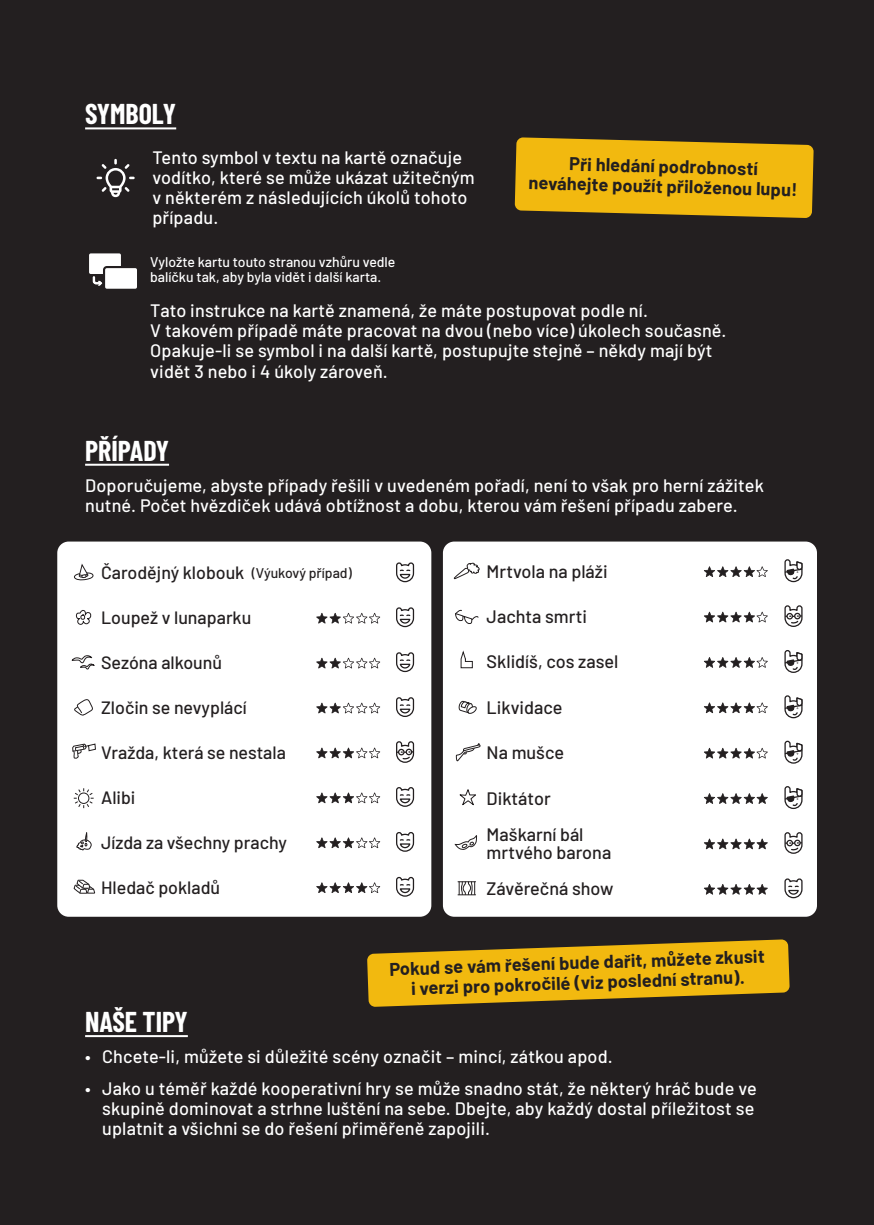
<style>
.page{position:relative;width:874px;height:1225px;background:#fff}
.page>*{position:absolute;margin:0;border:0;box-sizing:border-box;transform-origin:0 0}
.t1{font:700 28px "Barlow Condensed";color:#fff}
.t2{font:500 18px/20px "Barlow";letter-spacing:.01em;color:#fff}
.t3{font:700 18px/20px "Barlow";color:#231f20;text-align:center}
.t4{font:500 18px/36.4px "Barlow";color:#231f20}
.t5{font:500 17.8px "Barlow";color:#231f20}
.t6{font:500 14px/15px "Barlow";color:#fff}
.t7{font:500 14px "Barlow";color:#231f20}
</style>
<div class="page">
<div style="left:0;top:0;width:873px;height:1225px;background:#231f20"></div>
<hr style="left:85px;top:127px;width:91px;height:2px;background:#fff">
<div style="left:88px;top:252px;width:34px;height:23px;background:#fff;border-radius:3px"></div>
<div style="left:87px;top:251px;width:36px;height:25px;border:2px solid #231f20;border-radius:3px"></div>
<div style="left:104px;top:267px;width:34px;height:23px;background:#fff;border-radius:3px"></div>
<div style="left:103px;top:266px;width:36px;height:25px;border:2px solid #231f20;border-radius:3px"></div>
<svg style="left:92px;top:275px;width:11px;height:10px"></svg>
<svg style="left:96px;top:159px;width:39px;height:38px"></svg>
<svg style="left:514px;top:137px;width:300px;height:81px"></svg>
<hr style="left:85px;top:464px;width:84px;height:2px;background:#fff">
<svg style="left:367px;top:940px;width:421px;height:66px"></svg>
<hr style="left:85px;top:1035px;width:103px;height:2px;background:#fff">
<div style="left:57px;top:541px;width:374px;height:375px;background:#fff;border-radius:11px"></div>
<svg style="left:74px;top:563px;width:19px;height:18px"></svg>
<svg style="left:396px;top:562px;width:18px;height:21px"></svg>
<svg style="left:76px;top:610px;width:16px;height:15px"></svg>
<svg style="left:316px;top:613px;width:64px;height:10px"></svg>
<svg style="left:396px;top:607px;width:18px;height:21px"></svg>
<svg style="left:71px;top:655px;width:24px;height:15px"></svg>
<svg style="left:316px;top:658px;width:64px;height:10px"></svg>
<svg style="left:396px;top:652px;width:18px;height:21px"></svg>
<svg style="left:74px;top:699px;width:19px;height:17px"></svg>
<svg style="left:316px;top:702px;width:64px;height:11px"></svg>
<svg style="left:396px;top:697px;width:18px;height:20px"></svg>
<svg style="left:72px;top:743px;width:24px;height:16px"></svg>
<svg style="left:316px;top:747px;width:64px;height:11px"></svg>
<svg style="left:396px;top:741px;width:18px;height:22px"></svg>
<svg style="left:74px;top:788px;width:20px;height:20px"></svg>
<svg style="left:77px;top:791px;width:14px;height:14px"></svg>
<div style="left:78px;top:793px;width:11px;height:10px;background:#fff;border-radius:50%"></div>
<div style="left:78px;top:792px;width:11px;height:12px;border:1px solid #231f20;border-radius:50%"></div>
<svg style="left:316px;top:792px;width:64px;height:11px"></svg>
<svg style="left:396px;top:787px;width:18px;height:20px"></svg>
<svg style="left:76px;top:832px;width:16px;height:19px"></svg>
<svg style="left:316px;top:837px;width:64px;height:11px"></svg>
<svg style="left:396px;top:832px;width:18px;height:20px"></svg>
<svg style="left:73px;top:879px;width:22px;height:15px"></svg>
<svg style="left:316px;top:882px;width:64px;height:11px"></svg>
<svg style="left:396px;top:876px;width:18px;height:21px"></svg>
<div style="left:442px;top:541px;width:374px;height:375px;background:#fff;border-radius:11px"></div>
<svg style="left:453px;top:562px;width:27px;height:17px"></svg>
<svg style="left:704px;top:566px;width:63px;height:11px"></svg>
<svg style="left:784px;top:559px;width:19px;height:24px"></svg>
<svg style="left:455px;top:609px;width:24px;height:15px"></svg>
<svg style="left:704px;top:612px;width:63px;height:10px"></svg>
<svg style="left:784px;top:605px;width:18px;height:22px"></svg>
<svg style="left:460px;top:650px;width:13px;height:18px"></svg>
<svg style="left:704px;top:657px;width:63px;height:11px"></svg>
<svg style="left:784px;top:650px;width:19px;height:23px"></svg>
<svg style="left:458px;top:700px;width:19px;height:14px"></svg>
<svg style="left:704px;top:702px;width:63px;height:11px"></svg>
<svg style="left:784px;top:695px;width:19px;height:24px"></svg>
<svg style="left:455px;top:743px;width:25px;height:19px"></svg>
<svg style="left:704px;top:748px;width:63px;height:10px"></svg>
<svg style="left:784px;top:740px;width:19px;height:24px"></svg>
<svg style="left:459px;top:789px;width:17px;height:17px"></svg>
<svg style="left:704px;top:793px;width:63px;height:11px"></svg>
<svg style="left:784px;top:786px;width:19px;height:23px"></svg>
<svg style="left:454px;top:835px;width:23px;height:15px"></svg>
<svg style="left:704px;top:838px;width:63px;height:11px"></svg>
<svg style="left:784px;top:832px;width:18px;height:22px"></svg>
<svg style="left:458px;top:881px;width:17px;height:14px"></svg>
<svg style="left:704px;top:884px;width:63px;height:10px"></svg>
<svg style="left:784px;top:878px;width:18px;height:21px"></svg>
<h1 class="t1" style="left:85px;top:94px;width:92px">SYMBOLY</h1>
<p class="t2" style="left:152px;top:146px;width:324px">Tento symbol v textu na kartě označuje vodítko, které se může ukázat užitečným v některém z následujících úkolů tohoto případu.</p>
<p class="t6" style="left:150px;top:254px;width:246px">Vyložte kartu touto stranou vzhůru vedle balíčku tak, aby byla vidět i další karta.</p>
<p class="t2" style="left:150px;top:299px;width:577px">Tato instrukce na kartě znamená, že máte postupovat podle ní.<br>V takovém případě máte pracovat na dvou (nebo více) úkolech současně.<br>Opakuje-li se symbol i na další kartě, postupujte stejně – někdy mají být vidět 3 nebo i 4 úkoly zároveň.</p>
<p class="t3" style="left:529px;top:150px;width:270px;rotate:2deg">Při hledání podrobností neváhejte použít přiloženou lupu!</p>
<h1 class="t1" style="left:85px;top:431px;width:85px">PŘÍPADY</h1>
<p class="t2" style="left:85px;top:474px;width:680px">Doporučujeme, abyste případy řešili v uvedeném pořadí, není to však pro herní zážitek nutné. Počet hvězdiček udává obtížnost a dobu, kterou vám řešení případu zabere.</p>
<p class="t5" style="left:101px;top:560px;width:145px">Čarodějný klobouk</p>
<p class="t5" style="left:101px;top:604px;width:152px">Loupež v lunaparku</p>
<p class="t5" style="left:101px;top:649px;width:122px">Sezóna alkounů</p>
<p class="t5" style="left:101px;top:694px;width:147px">Zločin se nevyplácí</p>
<p class="t5" style="left:101px;top:739px;width:186px">Vražda, která se nestala</p>
<p class="t5" style="left:101px;top:784px;width:36px">Alibi</p>
<p class="t5" style="left:101px;top:829px;width:187px">Jízda za všechny prachy</p>
<p class="t5" style="left:101px;top:874px;width:120px">Hledač pokladů</p>
<p class="t7" style="left:251px;top:562px;width:102px">(Výukový případ)</p>
<p class="t4" style="left:486px;top:551px;width:122px">Mrtvola na pláži</p>
<p class="t4" style="left:486px;top:597px;width:102px">Jachta smrti</p>
<p class="t4" style="left:486px;top:642px;width:133px">Sklidíš, cos zasel</p>
<p class="t4" style="left:486px;top:687px;width:77px">Likvidace</p>
<p class="t4" style="left:486px;top:733px;width:79px">Na mušce</p>
<p class="t4" style="left:486px;top:778px;width:98px">Diktátor<br>Maškarní bál</p>
<p class="t4" style="left:486px;top:832px;width:128px">mrtvého barona<br>Závěrečná show</p>
<p class="t3" style="left:389px;top:958px;width:376px;rotate:-2deg">Pokud se vám řešení bude dařit, můžete zkusit i verzi pro pokročilé (viz poslední stranu).</p>
<h1 class="t1" style="left:85px;top:1002px;width:104px">NAŠE TIPY</h1>
<p class="t2" style="left:85px;top:1045px;width:529px">• Chcete-li, můžete si důležité scény označit – mincí, zátkou apod.</p>
<p class="t2" style="left:102px;top:1077px;width:655px;text-indent:-17px">• Jako u téměř každé kooperativní hry se může snadno stát, že některý hráč bude ve skupině dominovat a strhne luštění na sebe. Dbejte, aby každý dostal příležitost se uplatnit a všichni se do řešení přiměřeně zapojili.</p>
</div>
